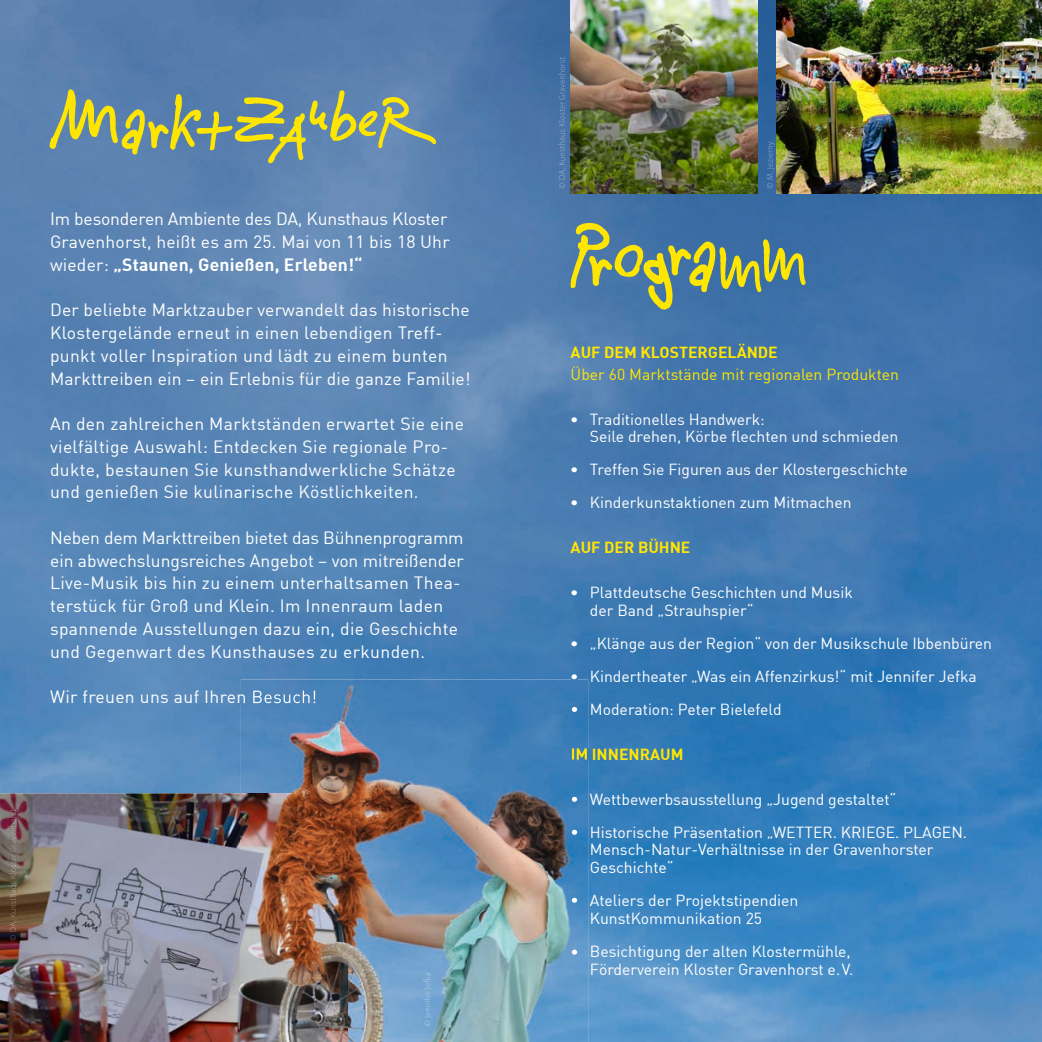
<style>
.page{position:relative;width:1042px;height:1042px;background:#fff}
.page>*{position:absolute;margin:0;border:0;box-sizing:border-box;transform-origin:0 0}
.t1{font:17.5px/22.8px "DIN";letter-spacing:.02em;color:#fff}
.t2{font:17.5px/22.8px "DIN";letter-spacing:-.01em;color:#fff}
.t3{font:15.75px/17.5px "DIN";color:#fff}
.t4{font:700 15.75px "DIN";color:#ffe601}
.t5{font:15.75px "DIN";color:#ffe601}
.s1{font-weight:700}
.s2{font-family:"FS Truman"}
</style>
<div class="page">
<img style="left:0;top:0;width:735px;height:735px">
<img style="left:735px;top:0;width:61px;height:1042px">
<img style="left:796px;top:193px;width:246px;height:849px">
<img style="left:0;top:735px;width:241px;height:58px">
<img style="left:588px;top:735px;width:148px;height:307px">
<img style="left:50px;top:690px;width:191px;height:13px">
<svg style="left:572px;top:674px;width:5px;height:5px"></svg>
<img style="left:588px;top:748px;width:94px;height:12px">
<img style="left:0;top:793px;width:241px;height:249px">
<img style="left:570px;top:0;width:187px;height:193px">
<img style="left:777px;top:0;width:265px;height:193px">
<svg style="left:49px;top:89px;width:387px;height:75px;background:#7d968c"></svg>
<svg style="left:570px;top:223px;width:235px;height:87px;background:#6b8b81"></svg>
<img style="left:558px;top:57px;width:8px;height:131px">
<img style="left:767px;top:142px;width:8px;height:46px">
<img style="left:9px;top:809px;width:8px;height:131px">
<img style="left:241px;top:679px;width:347px;height:363px">
<img style="left:241px;top:793px;width:106px;height:249px">
<img style="left:241px;top:690px;width:74px;height:13px">
<svg style="left:572px;top:707px;width:5px;height:5px"></svg>
<img style="left:572px;top:748px;width:16px;height:12px">
<svg style="left:572px;top:797px;width:5px;height:5px"></svg>
<svg style="left:572px;top:830px;width:5px;height:5px"></svg>
<svg style="left:572px;top:898px;width:5px;height:5px"></svg>
<svg style="left:572px;top:949px;width:5px;height:5px"></svg>
<img style="left:424px;top:973px;width:8px;height:53px">
<p class="t2" style="left:50px;top:207px;width:401px">Im besonderen Ambiente des DA, Kunsthaus Kloster<br>Gravenhorst, heißt es am 25. Mai von 11 bis 18 Uhr wieder: <span class="s1">„Staunen, Genießen, Erleben!“</span></p>
<p class="t1" style="left:50px;top:298px;width:422px">Der beliebte Marktzauber verwandelt das historische Klostergelände erneut in einen lebendigen Treff&shy;punkt voller Inspiration und lädt zu einem bunten Markttreiben ein – ein Erlebnis für die ganze Familie!</p>
<p class="t1" style="left:50px;top:412px;width:415px">An den zahlreichen Marktständen erwartet Sie eine vielfältige Auswahl: Entdecken Sie regionale Pro&shy;dukte, bestaunen Sie kunsthandwerkliche Schätze und genießen Sie kulinarische Köstlichkeiten.</p>
<p class="t1" style="left:50px;top:526px;width:415px">Neben dem Markttreiben bietet das Bühnenprogramm ein abwechslungsreiches Angebot – von mitreißender Live-Musik bis hin zu einem unterhaltsamen Thea&shy;terstück für Groß und Klein. Im Innenraum laden spannende Ausstellungen dazu ein, die Geschichte und Gegenwart des Kunsthauses zu erkunden.</p>
<p class="t1" style="left:50px;top:685px;width:268px">Wir freuen uns auf Ihren Besuch!</p>
<p class="t4" style="left:570px;top:341px;width:209px">AUF DEM KLOSTERGELÄNDE</p>
<p class="t5" style="left:570px;top:364px;width:330px">Über 60 Marktstände mit regionalen Produkten</p>
<p class="t3" style="left:590px;top:410px;width:310px;text-indent:-19px"><span class="s2">•</span> Traditionelles Handwerk:<br>Seile drehen, Körbe flechten und schmieden</p>
<p class="t3" style="left:570px;top:461px;width:339px"><span class="s2">•</span> Treffen Sie Figuren aus der Klostergeschichte</p>
<p class="t3" style="left:570px;top:494px;width:282px"><span class="s2">•</span> Kinderkunstaktionen zum Mitmachen</p>
<p class="t4" style="left:570px;top:537px;width:121px">AUF DER BÜHNE</p>
<p class="t3" style="left:590px;top:583px;width:264px;text-indent:-19px"><span class="s2">•</span> Plattdeutsche Geschichten und Musik der Band „Strauhspier“</p>
<p class="t3" style="left:570px;top:634px;width:423px"><span class="s2">•</span> „Klänge aus der Region“ von der Musikschule Ibbenbüren</p>
<p class="t3" style="left:570px;top:667px;width:408px"><span class="s2">•</span> Kindertheater „Was ein Affenzirkus!“ mit Jennifer Jefka</p>
<p class="t3" style="left:570px;top:700px;width:213px"><span class="s2">•</span> Moderation: Peter Bielefeld</p>
<p class="t4" style="left:570px;top:743px;width:114px">IM INNENRAUM</p>
<p class="t3" style="left:570px;top:790px;width:327px"><span class="s2">•</span> Wettbewerbsausstellung „Jugend gestaltet“</p>
<p class="t3" style="left:590px;top:823px;width:379px;text-indent:-19px"><span class="s2">•</span> Historische Präsentation „WETTER. KRIEGE. PLAGEN.<br>Mensch-Natur-Verhältnisse in der Gravenhorster<br>Geschichte“</p>
<p class="t3" style="left:590px;top:890px;width:210px;line-height:18.9px;text-indent:-19px"><span class="s2">•</span> Ateliers der Projektstipendien<br>KunstKommunikation 25</p>
<p class="t3" style="left:570px;top:942px;width:284px;text-align:right"><span class="s2">•</span> Besichtigung der alten Klostermühle,<br>Förderverein Kloster Gravenhorst e.V.</p>
</div>
